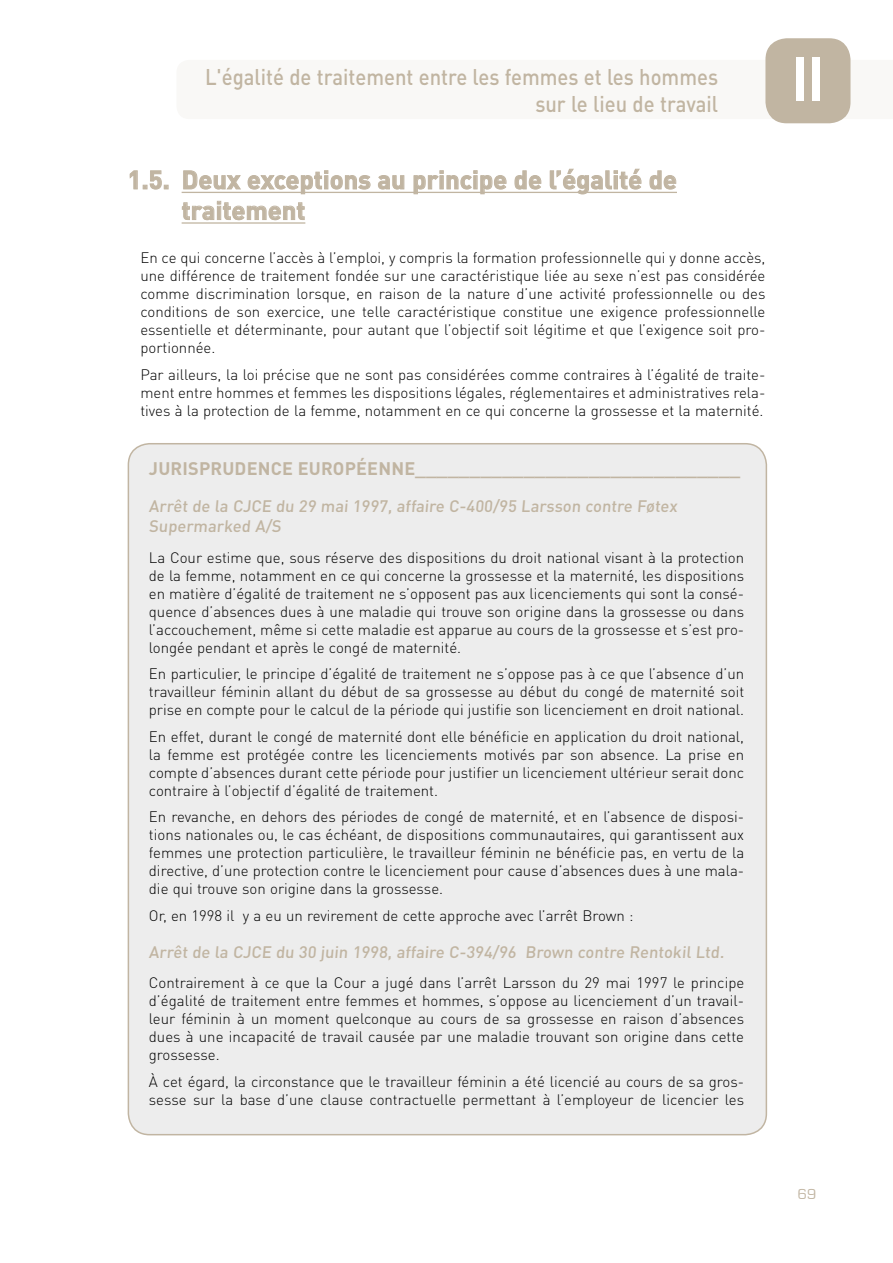
<style>
.page{position:relative;width:893px;height:1263px;background:#fff}
.page>*{position:absolute;margin:0;border:0;box-sizing:border-box;transform-origin:0 0}
.t1{font:700 60px "Century Gothic";color:#fff;scale:.9 1}
.t2{font:700 25.5px/30.6px "DIN Pro";color:#c1b5a2}
.t3{font:500 22.5px/27px "DIN Pro";color:#c1b5a2;text-align:right;scale:.9 1}
.t4{font:700 18px "DIN Pro";letter-spacing:.01em;color:#c1b5a2}
.t5{font:500 16.5px/19.8px "DIN Pro";letter-spacing:-.11em;color:#c1b5a2}
.t6{font:300 15px/18px "DIN Pro";color:#000;text-align:justify}
.t7{font:15px "Eurostile";color:#c1b5a2}
</style>
<div class="page">
<div style="left:765px;top:38px;width:85px;height:85px;background:#c1b5a2;border-radius:21px"></div>
<div style="left:128px;top:444px;width:638px;height:691px;background:#ededed;border-radius:21px"></div>
<hr style="left:182px;top:192px;width:495px;height:1px;background:#c1b5a2">
<hr style="left:182px;top:222px;width:123px;height:2px;background:#c1b5a2">
<svg style="left:129px;top:170px;width:39px;height:20px"></svg>
<svg style="left:183px;top:170px;width:58px;height:20px"></svg>
<svg style="left:247px;top:170px;width:124px;height:25px"></svg>
<svg style="left:378px;top:175px;width:27px;height:15px"></svg>
<svg style="left:413px;top:170px;width:94px;height:25px"></svg>
<svg style="left:514px;top:170px;width:28px;height:20px"></svg>
<svg style="left:549px;top:168px;width:93px;height:27px"></svg>
<svg style="left:649px;top:170px;width:27px;height:20px"></svg>
<svg style="left:182px;top:201px;width:123px;height:19px"></svg>
<h3 class="t3" style="left:205px;top:62px;width:572px">L'égalité de traitement entre les femmes et les hommes sur le lieu de travail</h3>
<h1 class="t1" style="left:793px;top:41px;width:35px">II</h1>
<h2 class="t2" style="left:182px;top:163px;width:497px;text-indent:-54px">1.5. Deux exceptions au principe de l’égalité de traitement</h2>
<p class="t6" style="left:140px;top:248px;width:627px">En ce qui concerne l’accès à l’emploi, y compris la formation professionnelle qui y donne accès, une différence de traitement fondée sur une caractéristique liée au sexe n’est pas considérée comme discrimination lorsque, en raison de la nature d’une activité professionnelle ou des conditions de son exercice, une telle caractéristique constitue une exigence professionnelle essentielle et déterminante, pour autant que l’objectif soit légitime et que l’exigence soit pro&shy;portionnée.</p>
<p class="t6" style="left:140px;top:365px;width:627px">Par ailleurs, la loi précise que ne sont pas considérées comme contraires à l’égalité de traite&shy;ment entre hommes et femmes les dispositions légales, réglementaires et administratives rela&shy;tives à la protection de la femme, notamment en ce qui concerne la grossesse et la maternité.</p>
<p class="t4" style="left:149px;top:457px;width:33px">Jurispr</p>
<p class="t4" style="left:222px;top:457px;width:519px">udence eur opé enne______________________________</p>
<p class="t5" style="left:149px;top:496px;width:532px">Arrêt de la CJCE du 29 mai 1997, affaire C-400/95 Larsson contre Føtex<br>Supermarked A/S</p>
<p class="t6" style="left:149px;top:548px;width:597px">La Cour estime que, sous réserve des dispositions du droit national visant à la protection de la femme, notamment en ce qui concerne la grossesse et la maternité, les dispositions en matière d’égalité de traitement ne s’opposent pas aux licenciements qui sont la consé&shy;quence d’absences dues à une maladie qui trouve son origine dans la grossesse ou dans l’accouchement, même si cette maladie est apparue au cours de la grossesse et s’est pro&shy;longée pendant et après le congé de maternité.</p>
<p class="t6" style="left:149px;top:664px;width:597px">En particulier, le principe d’égalité de traitement ne s’oppose pas à ce que l’absence d’un travailleur féminin allant du début de sa grossesse au début du congé de maternité soit prise en compte pour le calcul de la période qui justifie son licenciement en droit national.</p>
<p class="t6" style="left:149px;top:727px;width:597px">En effet, durant le congé de maternité dont elle bénéficie en application du droit national, la femme est protégée contre les licenciements motivés par son absence. La prise en compte d’absences durant cette période pour justifier un licenciement ultérieur serait donc contraire à l’objectif d’égalité de traitement.</p>
<p class="t6" style="left:149px;top:807px;width:597px">En revanche, en dehors des périodes de congé de maternité, et en l’absence de disposi&shy;tions nationales ou, le cas échéant, de dispositions communautaires, qui garantissent aux femmes une protection particulière, le travailleur féminin ne bénéficie pas, en vertu de la directive, d’une protection contre le licenciement pour cause d’absences dues à une mala&shy;die qui trouve son origine dans la grossesse.</p>
<p class="t6" style="left:149px;top:906px;width:486px">Or, en 1998 il y a eu un revirement de cette approche avec l’arrêt Brown :</p>
<p class="t5" style="left:149px;top:941px;width:579px">Arrêt de la CJCE du 30 juin 1998, affaire C-394/96 Brown contre Rentokil Ltd.</p>
<p class="t6" style="left:149px;top:973px;width:597px">Contrairement à ce que la Cour a jugé dans l’arrêt Larsson du 29 mai 1997 le principe d’égalité de traitement entre femmes et hommes, s’oppose au licenciement d’un travail&shy;leur féminin à un moment quelconque au cours de sa grossesse en raison d’absences dues à une incapacité de travail causée par une maladie trouvant son origine dans cette grossesse.</p>
<p class="t6" style="left:149px;top:1072px;width:597px">à cet égard, la circonstance que le travailleur féminin a été licencié au cours de sa gros&shy;sesse sur la base d’une clause contractuelle permettant à l’employeur de licencier les</p>
<p class="t7" style="left:798px;top:1186px;width:20px">69</p>
</div>
